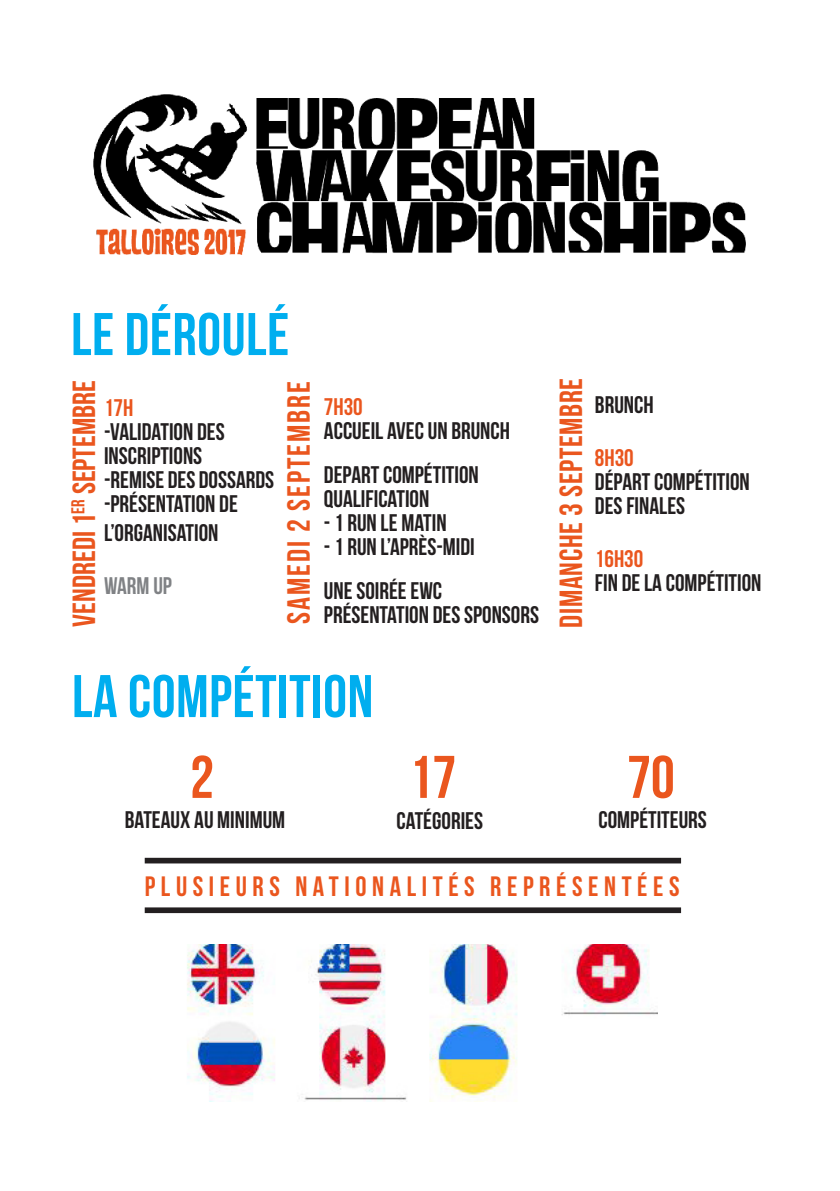
<style>
.page{position:relative;width:840px;height:1191px;background:#fff}
.page>*{position:absolute;margin:0;border:0;box-sizing:border-box;transform-origin:0 0}
.t1{font:60px "Bebas Neue";letter-spacing:.01em;color:#00aeef}
.t2{font:60px "Bebas Neue";color:#ea561e}
.t3{font:32px "Bebas Neue";color:#ea561e}
.t4{font:32px "Bebas Neue";letter-spacing:.02em;color:#ea561e}
.t5{font:32px "Bebas Neue";letter-spacing:.06em;color:#ea561e}
.t6{font:28px "Bebas Neue";letter-spacing:.2em;color:#ea561e}
.t7{font:24px "Bebas Neue";color:#231f20}
.t8{font:24px "Bebas Neue";color:#ea561e}
.t9{font:24px "Bebas Neue";color:#808285}
</style>
<div class="page">
<img style="left:93px;top:95px;width:652px;height:159px">
<div style="left:145px;top:857px;width:535px;height:6px;border:2px solid #231f20"></div>
<div style="left:145px;top:907px;width:535px;height:6px;border:2px solid #231f20"></div>
<img style="left:187px;top:944px;width:470px;height:157px">
<p class="t1" style="left:71px;top:301px;width:219px">LE DÉROULÉ</p>
<p class="t3" style="left:66px;top:626px;width:248px;rotate:-90deg">VENDREDI 1<sup>ER</sup> SEPTEMBRE</p>
<p class="t5" style="left:281px;top:623px;width:244px;rotate:-90deg">SAMEDI 2 SEPTEMBRE</p>
<p class="t8" style="left:104px;top:394px;width:31px">17H</p>
<p class="t7" style="left:104px;top:418px;width:122px">-VALIDATION DES</p>
<p class="t7" style="left:104px;top:442px;width:100px">INSCRIPTIONS</p>
<p class="t7" style="left:104px;top:466px;width:172px">-REMISE DES DOSSARDS</p>
<p class="t7" style="left:104px;top:490px;width:135px">-PRÉSENTATION DE</p>
<p class="t7" style="left:104px;top:519px;width:116px">L’ORGANISATION</p>
<p class="t9" style="left:104px;top:572px;width:69px">WARM UP</p>
<p class="t8" style="left:324px;top:393px;width:40px">7H30</p>
<p class="t7" style="left:324px;top:417px;width:187px">ACCUEIL AVEC UN BRUNCH</p>
<p class="t7" style="left:324px;top:461px;width:156px">DEPART COMPÉTITION</p>
<p class="t7" style="left:324px;top:485px;width:107px">QUALIFICATION</p>
<p class="t7" style="left:324px;top:509px;width:124px">- 1 RUN LE MATIN</p>
<p class="t7" style="left:324px;top:533px;width:152px">- 1 RUN L’APRÈS-MIDI</p>
<p class="t7" style="left:324px;top:577px;width:120px">UNE SOIRÉE EWC</p>
<p class="t7" style="left:324px;top:601px;width:216px">PRÉSENTATION DES SPONSORS</p>
<p class="t4" style="left:553px;top:627px;width:251px;rotate:-90deg">DIMANCHE 3 SEPTEMBRE</p>
<p class="t7" style="left:594px;top:392px;width:60px">BRUNCH</p>
<p class="t8" style="left:594px;top:444px;width:40px">8H30</p>
<p class="t7" style="left:594px;top:468px;width:156px">DÉPART COMPÉTITION</p>
<p class="t7" style="left:594px;top:492px;width:92px">DES FINALES</p>
<p class="t8" style="left:594px;top:545px;width:50px">16H30</p>
<p class="t7" style="left:594px;top:569px;width:168px">FIN DE LA COMPÉTITION</p>
<p class="t1" style="left:72px;top:663px;width:302px">LA COMPÉTITION</p>
<p class="t2" style="left:190px;top:744px;width:25px">2</p>
<p class="t2" style="left:408px;top:744px;width:49px">17</p>
<p class="t2" style="left:626px;top:744px;width:49px">70</p>
<p class="t7" style="left:125px;top:806px;width:162px">BATEAUX AU MINIMUM</p>
<p class="t7" style="left:396px;top:807px;width:88px">CATÉGORIES</p>
<p class="t7" style="left:598px;top:806px;width:110px">COMPÉTITEURS</p>
<p class="t6" style="left:145px;top:870px;width:536px">PLUSIEURS NATIONALITÉS REPRÉSENTÉES</p>
</div>
